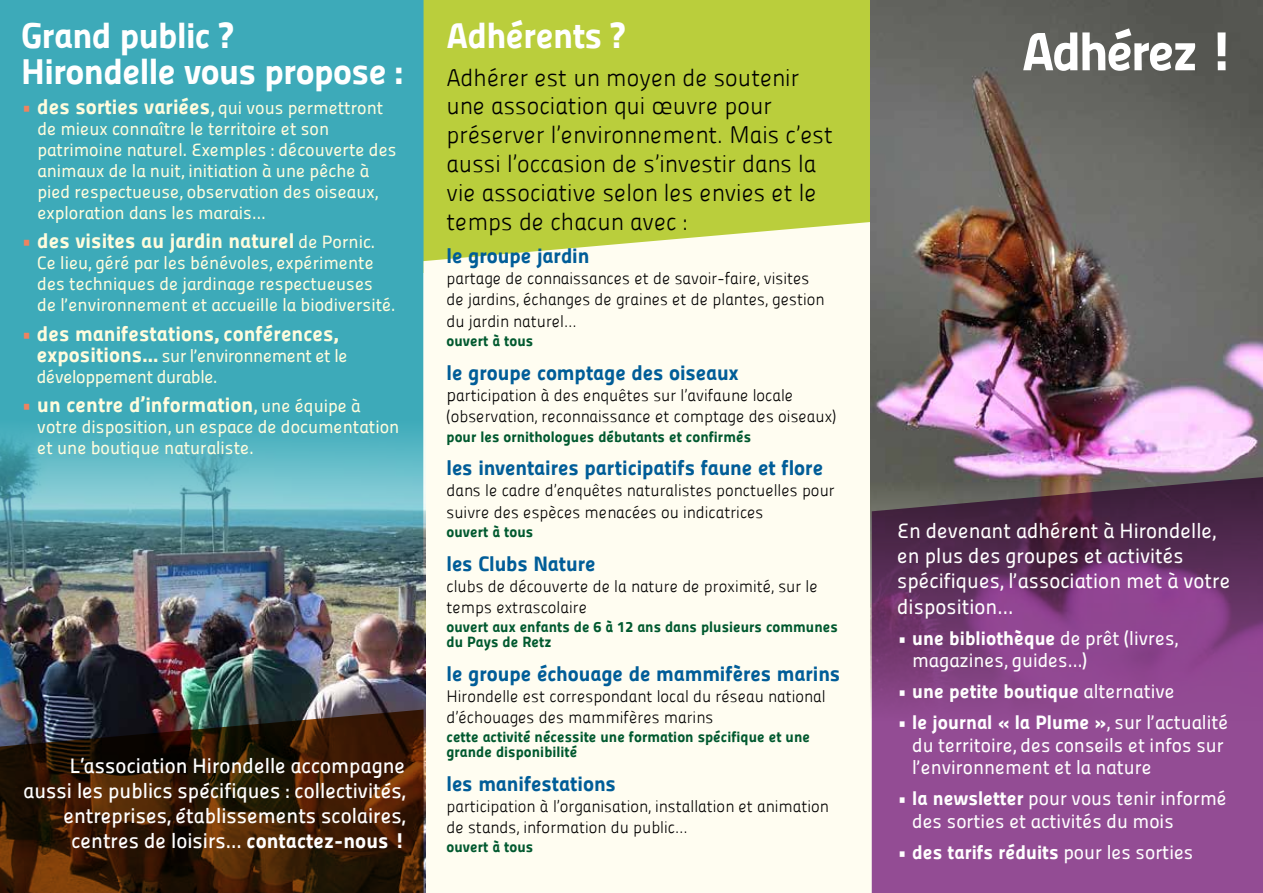
<style>
.page{position:relative;width:1263px;height:893px;background:#fff}
.page>*{position:absolute;margin:0;border:0;box-sizing:border-box;transform-origin:0 0}
.t1{font:54px "Panefresco 999 wt";letter-spacing:-.05em;color:#fff}
.t2{font:36px/36px "Panefresco 999 wt";letter-spacing:-.02em;color:#fff}
.t3{font:24px/28.8px "Panefresco 250 wt";color:#000}
.t4{font:21px "Panefresco 999 wt";letter-spacing:-.005em;color:#005d98}
.t5{font:21px/25.2px "Panefresco 600 wt";color:#fff;text-align:right}
.t6{font:21px/25.2px "Panefresco 500 wt";color:#fff}
.t7{font:21px "Panefresco 999 wt";color:#fffcdd}
.t8{font:19.5px/22.5px "Panefresco 500 wt";color:#fff}
.t9{font:19.5px "Panefresco 999 wt";color:#fff}
.t10{font:18px/21px "Panefresco 500 wt";color:#fffcdd}
.t11{font:18px/21px "Panefresco 500 wt";letter-spacing:-.02em;color:#fffcdd}
.t12{font:16.5px/21px "Panefresco 250 wt";color:#000}
.t13{font:15px/15px "Panefresco 999 wt";color:#00592f}
.s1{font-size:21px;color:#ee8360}
.s2{font-family:"Panefresco 999 wt";font-size:21px}
.s3{font-size:21px}
.s4{font-family:"Panefresco 500 wt";color:#ee8360}
.s5{font-family:"Panefresco 500 wt";font-size:18px}
.s6{font-family:"Panefresco 500 wt"}
.s7{font-family:"Panefresco 999 wt"}
.s8{font-size:18px}
</style>
<div class="page">
<div style="left:423px;top:0;width:449px;height:273px;background:#bace3c"></div>
<div style="left:0;top:0;width:423px;height:392px;background:#3daab9"></div>
<div style="left:423px;top:222px;width:449px;height:671px;background:#fffdf1"></div>
<img style="left:870px;top:0;width:393px;height:721px">
<svg style="left:872px;top:475px;width:391px;height:418px;background:#7e417d"></svg>
<img style="left:0;top:392px;width:425px;height:501px">
<svg style="left:0;top:709px;width:423px;height:184px;background:#381e0b"></svg>
<h2 class="t2" style="left:21px;top:15px;width:383px">Grand public ?<br>Hirondelle vous propose :</h2>
<p class="t10" style="left:37px;top:96px;width:361px;text-indent:-16px"><span class="s1">•</span> <span class="s2">des sorties variées</span><span class="s3">,</span> qui vous permettront de mieux connaître le territoire et son patrimoine naturel. Exemples : découverte des animaux de la nuit, initiation à une pêche à pied respectueuse, observation des oiseaux, exploration dans les marais…</p>
<p class="t7" style="left:21px;top:224px;width:356px"><span class="s4">•</span> des visites au jardin naturel <span class="s5">de Pornic.</span></p>
<p class="t10" style="left:37px;top:251px;width:360px">Ce lieu, géré par les bénévoles, expérimente des techniques de jardinage respectueuses de l’environnement et accueille la biodiversité.</p>
<p class="t7" style="left:21px;top:317px;width:317px"><span class="s4">•</span> des manifestations, conférences,</p>
<p class="t11" style="left:37px;top:344px;width:312px"><span class="s2">expositions…</span> sur l’environnement et le développement durable.</p>
<p class="t7" style="left:21px;top:388px;width:341px"><span class="s4">•</span> un centre d’information<span class="s6">,</span> <span class="s5">une équipe à</span></p>
<p class="t10" style="left:37px;top:416px;width:364px">votre disposition, un espace de documentation et une boutique naturaliste.</p>
<p class="t5" style="left:24px;top:751px;width:383px">L’association Hirondelle accompagne aussi les publics spécifiques : collectivités, entreprises, établissements scolaires, centres de loisirs… <span class="s7">contactez-nous !</span></p>
<h2 class="t2" style="left:446px;top:15px;width:180px">Adhérents ?</h2>
<h3 class="t3" style="left:446px;top:62px;width:388px">Adhérer est un moyen de soutenir une association qui œuvre pour préserver l’environnement. Mais c’est aussi l’occasion de s’investir dans la vie associative selon les envies et le temps de chacun avec :</h3>
<p class="t4" style="left:446px;top:239px;width:144px">le groupe jardin</p>
<p class="t12" style="left:446px;top:267px;width:379px">partage de connaissances et de savoir-faire, visites de jardins, échanges de graines et de plantes, gestion du jardin naturel…</p>
<p class="t13" style="left:446px;top:332px;width:88px">ouvert à tous</p>
<p class="t4" style="left:446px;top:356px;width:294px">le groupe comptage des oiseaux</p>
<p class="t12" style="left:446px;top:384px;width:392px"><span class="s8">p</span>articipation à des enquêtes sur l’avifaune locale (observation, reconnaissance et comptage des oiseaux)</p>
<p class="t13" style="left:446px;top:428px;width:306px">pour les ornithologues débutants et confirmés</p>
<p class="t4" style="left:446px;top:452px;width:378px">les inventaires participatifs faune et flore</p>
<p class="t12" style="left:446px;top:479px;width:390px;line-height:21.6px">dans le cadre d’enquêtes naturalistes ponctuelles pour suivre des espèces menacées ou indicatrices</p>
<p class="t13" style="left:446px;top:524px;width:88px">ouvert à tous</p>
<p class="t4" style="left:446px;top:547px;width:151px">les Clubs Nature</p>
<p class="t12" style="left:446px;top:575px;width:373px">clubs de découverte de la nature de proximité, sur le temps extrascolaire</p>
<p class="t13" style="left:446px;top:619px;width:393px">ouvert aux enfants de 6 à 12 ans dans plusieurs communes du Pays de Retz</p>
<p class="t4" style="left:446px;top:657px;width:395px">le groupe échouage de mammifères marins</p>
<p class="t12" style="left:446px;top:685px;width:381px">Hirondelle est correspondant local du réseau national d’échouages des mammifères marins</p>
<p class="t13" style="left:446px;top:728px;width:365px">cette activité nécessite une formation spécifique et une grande disponibilité</p>
<p class="t4" style="left:446px;top:767px;width:171px">les manifestations</p>
<p class="t12" style="left:446px;top:795px;width:384px">participation à l’organisation, installation et animation de stands, information du public…</p>
<p class="t13" style="left:446px;top:838px;width:88px">ouvert à tous</p>
<h1 class="t1" style="left:1022px;top:9px;width:215px">Adhérez !</h1>
<p class="t6" style="left:897px;top:517px;width:335px">En devenant adhérent à Hirondelle, en plus des groupes et activités spécifiques, l’association met à votre disposition…</p>
<p class="t8" style="left:912px;top:626px;width:267px;text-indent:-15px">• <span class="s7">une bibliothèque</span> de prêt (livres, magazines, guides…)</p>
<p class="t9" style="left:897px;top:676px;width:279px"><span class="s6">•</span> une petite boutique <span class="s6">alternative</span></p>
<p class="t9" style="left:897px;top:707px;width:333px"><span class="s6">•</span> le journal « la Plume »<span class="s6">, sur l’actualité</span></p>
<p class="t8" style="left:912px;top:733px;width:313px">du territoire, des conseils et infos sur l’environnement et la nature</p>
<p class="t8" style="left:912px;top:786px;width:316px;text-indent:-15px">• <span class="s7">la newsletter</span> pour vous tenir informé des sorties et activités du mois</p>
<p class="t9" style="left:897px;top:837px;width:298px"><span class="s6">•</span> des tarifs réduits <span class="s6">pour les sorties</span></p>
</div>
